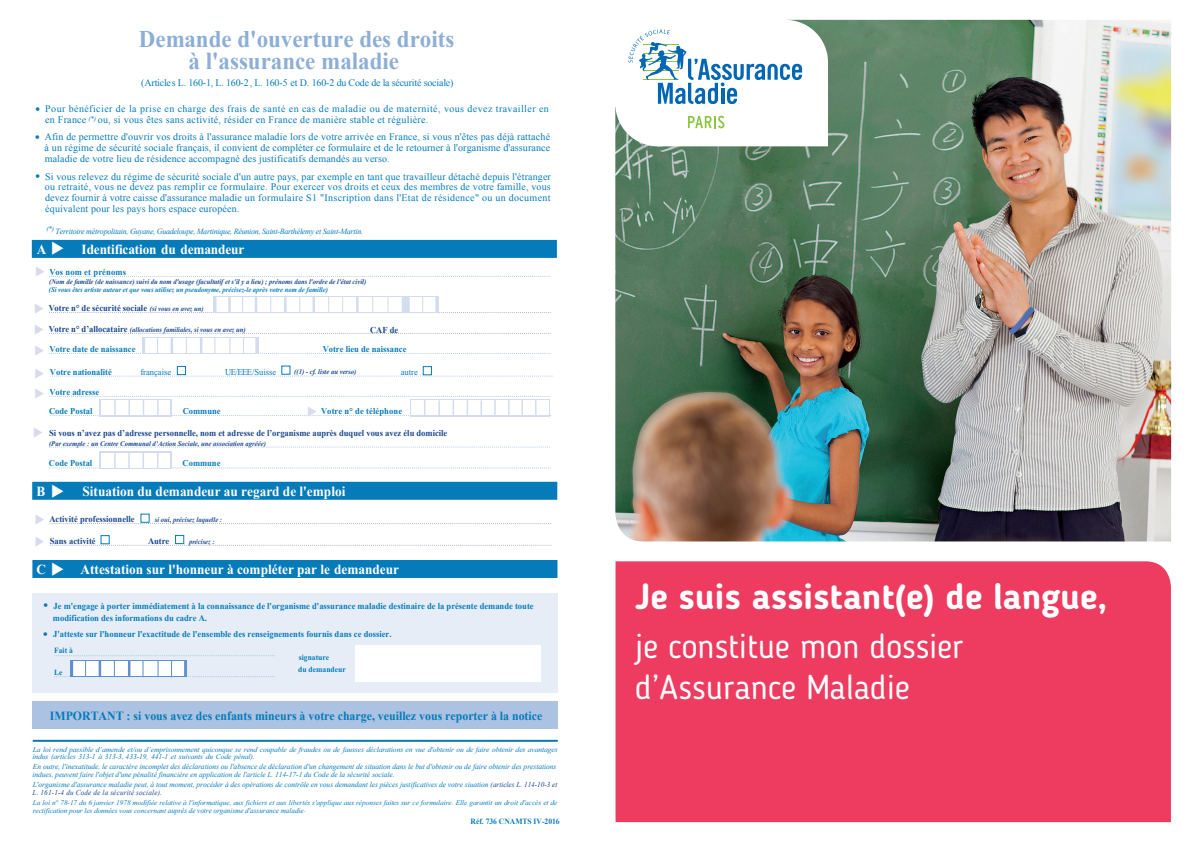
<style>
.page{position:relative;width:1191px;height:842px;background:#fff}
.page>*{position:absolute;margin:0;border:0;box-sizing:border-box;transform-origin:0 0}
.t1{font:700 36px "Blogger Sans";color:#fff}
.t2{font:34px/40.8px "Blogger Sans";color:#fff}
.t3{font:700 24.2px "Times New Roman";color:#8caed7;scale:.95 1}
.t4{font:700 24.2px "Times New Roman";color:#8caed7;scale:.95 1}
.t5{font:700 14px "Times New Roman";color:#fff;scale:.95 1}
.t6{font:700 14px "Times New Roman";color:#fff;scale:.95 1}
.t7{font:700 12.5px "Times New Roman";color:#067bba;scale:.95 1}
.t8{font:10.1px "Times New Roman";letter-spacing:.005em;color:#067bba}
.t9{font:10px/10.8px "Times New Roman";letter-spacing:.015em;color:#067bba;text-align:justify}
.t10{font:10px "Times New Roman";letter-spacing:-.015em;color:#067bba}
.t11{font:10px "Symbol";color:#067bba}
.t12{font:9.9px "Times New Roman";letter-spacing:.045em;color:#067bba}
.t13{font:700 9px/19.3px "Times New Roman";color:#067bba;scale:.95 1}
.t14{font:700 9px "Times New Roman";color:#17468e;scale:.95 1}
.t15{font:700 9px/12px "Times New Roman";color:#067bba;scale:.95 1}
.t16{font:9px "Times New Roman";color:#067bba;scale:.95 1}
.t17{font:italic 8px "Times New Roman";letter-spacing:-.03em;color:#067bba}
.t18{font:700 8px "Times New Roman";color:#067bba;scale:.95 1}
.t19{font:700 8px "Times New Roman";color:#067bba;scale:.95 1}
.t20{font:italic 7.5px/8px "Times New Roman";letter-spacing:-.01em;color:#067bba}
.t21{font:italic 7.5px/7.5px "Times New Roman";letter-spacing:-.01em;color:#067bba}
.t22{font:italic 7.2px/7.8px "Times New Roman";color:#067bba}
.t23{font:italic 700 7px "Times New Roman";color:#17468e;scale:.95 1}
.t24{font:italic 700 7px "Times New Roman";color:#067bba;scale:.95 1}
.t25{font:italic 7px "Times New Roman";color:#067bba}
.s1{font-style:inherit}
.s2{font-size:10.1px}
.s3{font-style:italic;font-size:7px}
.s4{font-style:normal;font-size:9px}
.s5{color:#17468e}
</style>
<div class="page">
<img style="left:615px;top:20px;width:556px;height:521px">
<div style="left:615px;top:561px;width:556px;height:261px;background:#ee3b60"></div>
<svg style="left:615px;top:19px;width:213px;height:127px"></svg>
<div style="left:32px;top:239px;width:525px;height:19px;background:#067bba"></div>
<svg style="left:50px;top:366px;width:502px;height:11px"></svg>
<div style="left:32px;top:593px;width:525px;height:100px;background:#e6edf6"></div>
<div style="left:355px;top:645px;width:185px;height:37px;background:#fff"></div>
<div style="left:32px;top:559px;width:525px;height:19px;background:#067bba"></div>
<svg style="left:33px;top:739px;width:525px;height:3px;background:#58a6d0"></svg>
<div style="left:33px;top:701px;width:525px;height:28px;background:#abc2e2"></div>
<div style="left:32px;top:481px;width:525px;height:19px;background:#067bba"></div>
<svg style="left:50px;top:523px;width:501px;height:1px"></svg>
<svg style="left:50px;top:545px;width:502px;height:1px"></svg>
<div style="left:101px;top:535px;width:8px;height:9px;border:1px solid #067bba"></div>
<div style="left:175px;top:535px;width:9px;height:9px;border:1px solid #067bba"></div>
<svg style="left:56px;top:655px;width:219px;height:22px"></svg>
<div style="left:100px;top:451px;width:72px;height:18px;background:#d3ddef"></div>
<svg style="left:49px;top:447px;width:502px;height:21px"></svg>
<svg style="left:49px;top:276px;width:502px;height:1px"></svg>
<svg style="left:50px;top:396px;width:501px;height:21px"></svg>
<svg style="left:49px;top:296px;width:502px;height:18px"></svg>
<svg style="left:49px;top:333px;width:502px;height:21px"></svg>
<h3 class="t3" style="left:139px;top:22px;width:333px">Demande d'ouverture des droits</h3>
<h3 class="t4" style="left:189px;top:45px;width:223px">à l'assurance maladie</h3>
<p class="t10" style="left:141px;top:76px;width:314px">(<span class="s1">Article</span>s L. 160-1, L. 160-2, L. 160-5 et D. 160-2 du Code de la sécurité sociale)</p>
<p class="t12" style="left:45px;top:102px;width:505px">Pour bénéficier de la prise en charge des frais de santé en cas de maladie ou de maternité, vous devez travailler en</p>
<p class="t9" style="left:45px;top:114px;width:385px">en France ou, si vous êtes sans activité, résider en France de manière stable et régulière.</p>
<p class="t11" style="left:35px;top:102px;width:6px">•</p>
<p class="t25" style="left:88px;top:114px;width:9px">(*)</p>
<p class="t9" style="left:45px;top:131px;width:507px">Afin de permettre d'ouvrir vos droits à l'assurance maladie lors de votre arrivée en France, si vous n'êtes pas déjà rat<span class="s2">taché</span></p>
<p class="t8" style="left:45px;top:141px;width:507px">à un régime de sécurité sociale français, il convient de compléter ce formulaire et de le retourner à l'organisme d'assurance</p>
<p class="t11" style="left:35px;top:130px;width:6px">•</p>
<p class="t9" style="left:45px;top:153px;width:346px">maladie de votre lieu de résidence accompagné des justificatifs demandés au verso.</p>
<p class="t9" style="left:45px;top:171px;width:507px;text-indent:-9px">• Si vous relevez du régime de sécurité sociale d'un autre pays, par exemple en tant que travailleur détaché depuis l'étranger ou retraité, vous ne devez pas remplir ce formulaire. Pour exercer vos droits et ceux des membres de votre famille, vous <span class="s2">devez fournir à votre caisse d'assurance maladi</span>e un formulaire S1 "Inscription dans l'Etat de résidence" ou un document équivalent pour les pays hors espace européen.</p>
<p class="t17" style="left:46px;top:226px;width:318px"><sup>(*)</sup> Territoire métropolitain, Guyane, Guadeloupe, Martinique, Réunion, Saint-Barthélemy et Saint-Martin.</p>
<h3 class="t5" style="left:37px;top:239px;width:12px">A</h3>
<h3 class="t5" style="left:82px;top:239px;width:173px">Identification du demandeur</h3>
<p class="t15" style="left:49px;top:265px;width:82px"><span class="s1">Vo</span>s nom et prénoms</p>
<p class="t23" style="left:49px;top:277px;width:335px">(Nom de famille (de naissance) suivi du nom d'usage (facultatif et s'il y a lieu) ; prénoms dans l'ordre de l'état civil)</p>
<p class="t14" style="left:49px;top:302px;width:165px">Votre n° de sécurité sociale <span class="s3">(si vous en avez un)</span></p>
<p class="t23" style="left:49px;top:325px;width:209px"><span class="s4">Votre n° d’allocataire</span> (allocations familiales, si vous en avez un)</p>
<p class="t14" style="left:370px;top:323px;width:31px">CAF de</p>
<p class="t24" style="left:49px;top:285px;width:295px">(Si vous êtes artiste auteur et que vous utilisez un pseudonyme, précisez-le après votre nom de famille)</p>
<p class="t13" style="left:49px;top:339px;width:92px">Votre date de naissance</p>
<p class="t13" style="left:49px;top:382px;width:54px">Votre adresse<br>Code Postal</p>
<p class="t13" style="left:323px;top:339px;width:90px">Votre lieu de naissance</p>
<p class="t13" style="left:50px;top:362px;width:67px">Votre nationalité</p>
<p class="t16" style="left:140px;top:366px;width:34px">française</p>
<p class="t16" style="left:225px;top:366px;width:55px">UE/EEE/Suisse</p>
<p class="t16" style="left:401px;top:366px;width:19px">aut re</p>
<p class="t13" style="left:321px;top:401px;width:87px">Votre n° de téléphone</p>
<p class="t23" style="left:294px;top:366px;width:67px">((1) - cf. liste au verso)</p>
<p class="t13" style="left:183px;top:401px;width:41px">Commune</p>
<p class="t14" style="left:49px;top:427px;width:421px">Si vous n’avez pas d’adresse personnelle, nom et adresse de l’organisme auprès duquel vous avez élu domicile</p>
<p class="t23" style="left:49px;top:439px;width:230px">(Par exemple : un Centre Communal d’Action Sociale, une association agréée)</p>
<p class="t13" style="left:49px;top:453px;width:47px">Code Postal</p>
<p class="t13" style="left:183px;top:453px;width:41px">Commune</p>
<h3 class="t6" style="left:83px;top:481px;width:278px">Situation du demandeur au regard de l'emploi</h3>
<p class="t14" style="left:49px;top:513px;width:91px">Activité professionnelle</p>
<p class="t14" style="left:50px;top:535px;width:50px">Sans activité</p>
<p class="t14" style="left:148px;top:534px;width:24px">Autre</p>
<p class="t23" style="left:189px;top:536px;width:29px">précisez :</p>
<h3 class="t5" style="left:37px;top:482px;width:11px">B</h3>
<p class="t23" style="left:155px;top:515px;width:72px">si oui, précisez laquelle :</p>
<h3 class="t5" style="left:36px;top:560px;width:12px">C</h3>
<h3 class="t5" style="left:81px;top:559px;width:337px">Attestation sur l'honneur à compléter par le demandeur</h3>
<p class="t15" style="left:53px;top:599px;width:507px">Je m'engage à porter immédiatement à la connaissance de l'organisme d'assurance maladie destinaire de la présente demande toute modification des informations du cadre A.</p>
<p class="t11" style="left:43px;top:598px;width:6px">•</p>
<p class="t11" style="left:43px;top:627px;width:6px">•</p>
<p class="t13" style="left:53px;top:624px;width:357px"><span class="s1">J'</span>atteste sur l'honneur l'exactitu<span class="s1">d</span>e de l'ensemble des renseignements fournis dans ce dossier.</p>
<p class="t18" style="left:298px;top:664px;width:51px">du demandeur</p>
<p class="t18" style="left:54px;top:645px;width:21px">Fait à</p>
<p class="t18" style="left:54px;top:667px;width:10px">Le</p>
<p class="t18" style="left:299px;top:652px;width:33px">signature</p>
<p class="t7" style="left:50px;top:707px;width:520px">IMPORTANT : si vous avez des enfants mineurs à votre charge, veuillez vous reporter à la notice</p>
<p class="t21" style="left:32px;top:745px;width:527px">La loi rend passible d’amende et/ou d’emprisonnement quiconque se rend coupable de fraudes ou de fausses déclarations en vue d'obtenir ou de faire obtenir des avantages indus (articles <span class="s1">3</span>1<span class="s1">3</span>-1 à <span class="s1">3</span>1<span class="s1">3</span>-<span class="s1">3, 433-</span>19, <span class="s1">44</span>1-1 et suivants du Code pénal).</p>
<p class="t20" style="left:33px;top:763px;width:525px">En outre, l'inexatitude, le caractère incomplet des déclarations ou l'absence de déclaration d'un changement de situation dans le but d'obtenir ou de faire obtenir des prestations indues, peuvent faire l'objet d'une pénalité financière en application de l'article L. 114-17-1 du Code de la sécurité sociale.</p>
<p class="t20" style="left:33px;top:780px;width:526px;line-height:7.7px">L'organisme d'assurance maladie peut, à tout moment, procéder à des opérations de contrôle en vous demandant les pièces justificatives de votre siuation <span class="s5">(articles L. 114-10-3 et<br>L. 161-1-4 du Code de la sécurité sociale).</span></p>
<p class="t22" style="left:33px;top:798px;width:526px">La loi n° 78-17 du 6 janvier 1978 modifiée relative à l'informatique, aux fichiers et aux libertés s'applique aux réponses faites sur ce formulaire. Elle garantit un droit d'accès et de rectification pour les données vous concernant <span class="s1">auprès de votre organisme d'assurance maladie</span> .</p>
<p class="t19" style="left:470px;top:816px;width:95px">Réf. 736 CNAMTS IV-2016</p>
<h1 class="t1" style="left:635px;top:574px;width:473px">Je suis assistant(e) de langue,</h1>
<h2 class="t2" style="left:635px;top:625px;width:330px">je constitue mon dossier d’Assurance Maladie</h2>
</div>
